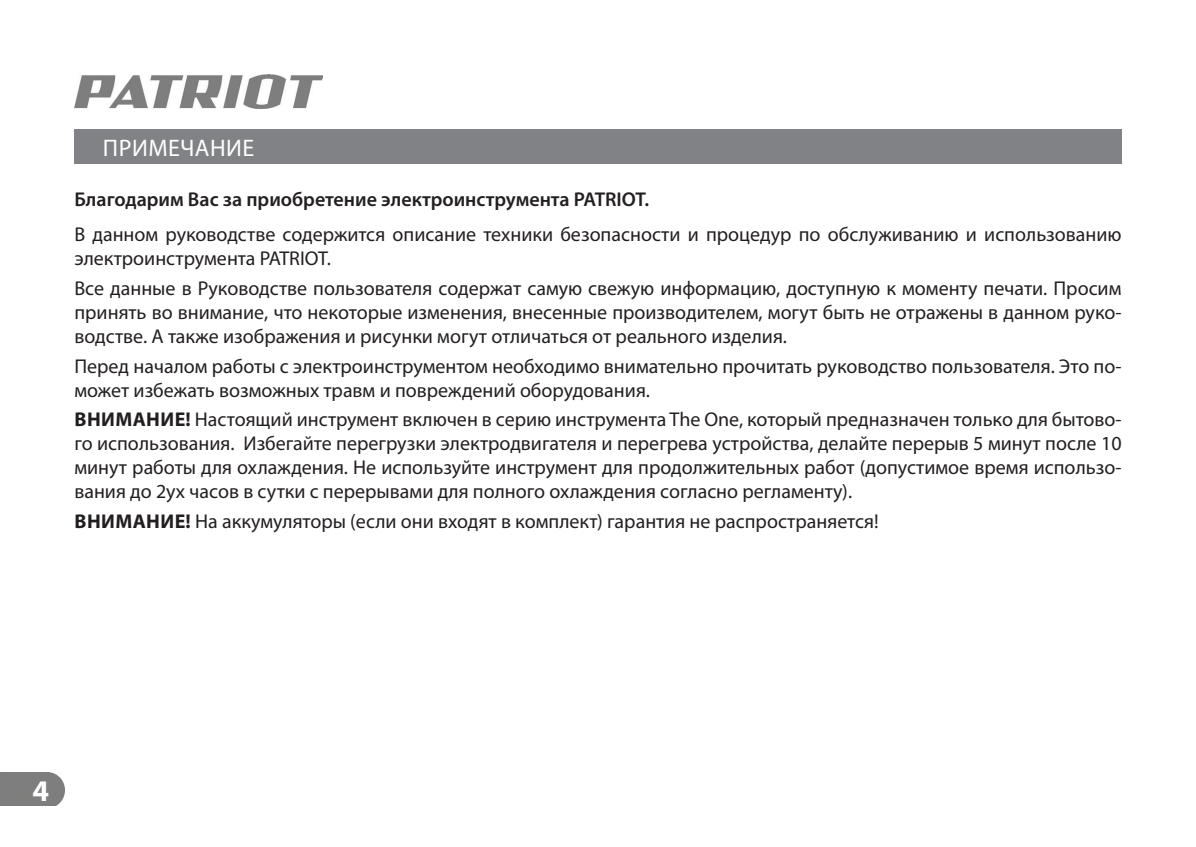
<style>
.page{position:relative;width:1196px;height:847px;background:#fff}
.page>*{position:absolute;margin:0;border:0;box-sizing:border-box;transform-origin:0 0}
.t1{font:700 30px "Myriad Pro";color:#fff}
.t2{font:24px "Myriad Pro";letter-spacing:.02em;color:#fff}
.t3{font:20px/24px "Myriad Pro";color:#231f20}
.t4{font:600 20px "Myriad Pro";color:#231f20}
.s1{font-weight:700}
</style>
<div class="page">
<img style="left:74px;top:74px;width:248px;height:34px">
<div style="left:0;top:772px;width:65px;height:34px;background:#7e7e7d"></div>
<div style="left:74px;top:130px;width:1047px;height:34px;background:#808285"></div>
<p class="t2" style="left:103px;top:133px;width:153px">ПРИМЕЧАНИЕ</p>
<p class="t4" style="left:74px;top:186px;width:576px">Благодарим Вас за приобретение электроинструмента PATRIOT.</p>
<p class="t3" style="left:74px;top:222px;width:1048px">В данном руководстве содержится описание техники безопасности и процедур по обслуживанию и использованию электроинструмента PATRIOT.</p>
<p class="t3" style="left:74px;top:276px;width:1048px;text-align:justify">Все данные в Руководстве пользователя содержат самую свежую информацию, доступную к моменту печати. Просим принять во внимание, что некоторые изменения, внесенные производителем, могут быть не отражены в данном руко&shy;водстве. А также изображения и рисунки могут отличаться от реального изделия.</p>
<p class="t3" style="left:74px;top:353px;width:1048px">Перед началом работы с электроинструментом необходимо внимательно прочитать руководство пользователя. Это по&shy;может избежать возможных травм и повреждений оборудования.</p>
<p class="t3" style="left:74px;top:407px;width:1048px;text-align:justify"><span class="s1">ВНИМАНИЕ!</span> Настоящий инструмент включен в серию инструмента The One, который предназначен только для бытово&shy;го использования. Избегайте перегрузки электродвигателя и перегрева устройства, делайте перерыв 5 минут после 10 минут работы для охлаждения. Не используйте инструмент для продолжительных работ (допустимое время использо&shy;вания до 2ух часов в сутки с перерывами для полного охлаждения согласно регламенту).</p>
<p class="t3" style="left:75px;top:509px;width:805px"><span class="s1">ВНИМАНИЕ!</span> На аккумуляторы (если они входят в комплект) гарантия не распространяется!</p>
<h1 class="t1" style="left:32px;top:773px;width:18px">4</h1>
</div>
